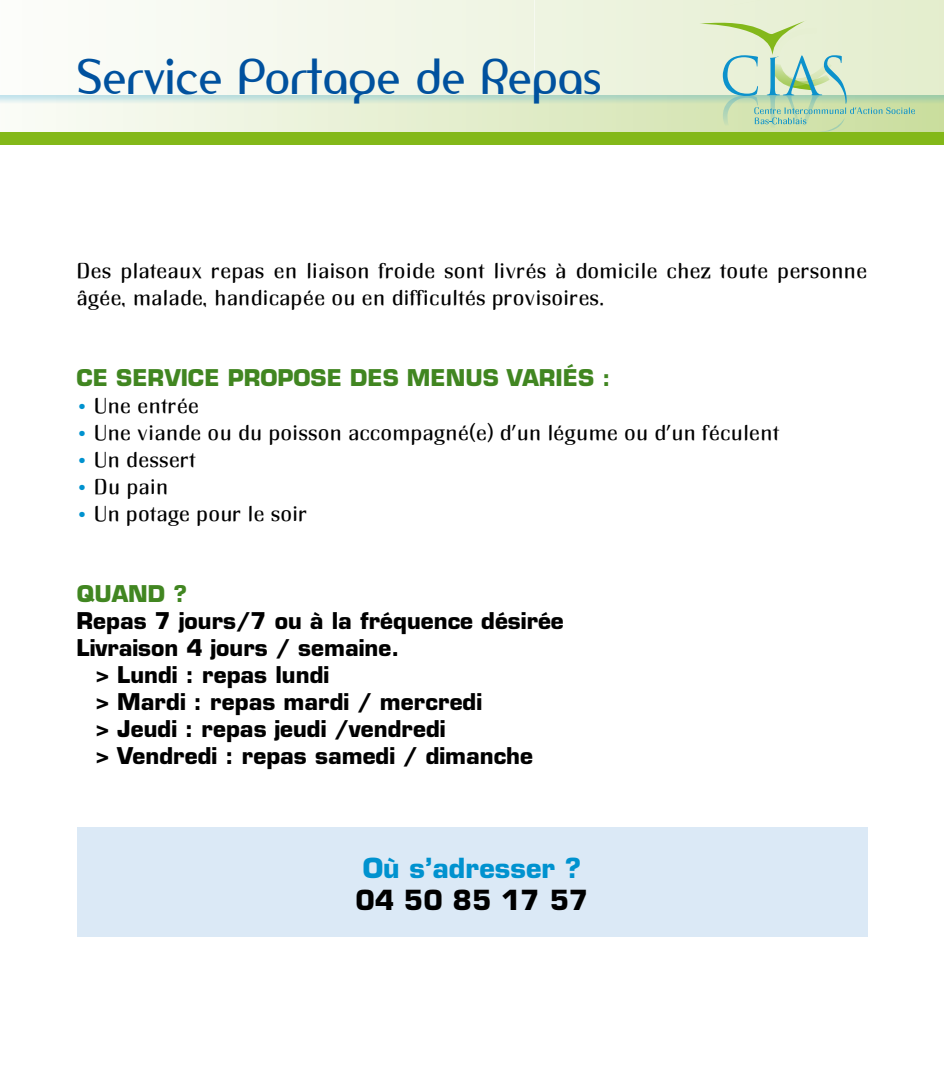
<style>
.page{position:relative;width:944px;height:1085px;background:#fff}
.page>*{position:absolute;margin:0;border:0;box-sizing:border-box;transform-origin:0 0}
.t1{font:47.25px "Amerika Sans";color:#00519e;scale:.91 1}
.t2{font:700 27px "Eurostile";color:#0092cf}
.t3{font:700 27px "Eurostile";color:#000}
.t4{font:22.5px/27px "R Mmidserif";color:#000}
.t5{font:700 22.5px "Eurostile";color:#000}
.t6{font:700 22.5px "Eurostile";color:#418621}
.s1{color:#0092cf}
</style>
<div class="page">
<svg style="left:35px;top:105px;width:664px;height:27px"></svg>
<div style="left:0;top:132px;width:944px;height:13px;background:#83b819"></div>
<svg style="left:534px;top:94px;width:165px;height:11px"></svg>
<div style="left:534px;top:0;width:410px;height:94px;background:#ecf3de"></div>
<svg style="left:0;top:94px;width:534px;height:11px"></svg>
<div style="left:0;top:0;width:534px;height:94px;background:linear-gradient(to right,#fcfdfb,#eff4e2)"></div>
<div style="left:0;top:0;width:389px;height:69px;background:#f7faf2"></div>
<div style="left:77px;top:826px;width:790px;height:110px;background:#dbe9f6"></div>
<svg style="left:699px;top:0;width:245px;height:132px"></svg>
<h1 class="t1" style="left:77px;top:47px;width:578px">Service Portage de Repas</h1>
<p class="t4" style="left:77px;top:257px;width:792px">Des plateaux repas en liaison froide sont livrés à domicile chez toute personne âgée, malade, handicapée ou en difficultés provisoires.</p>
<p class="t6" style="left:77px;top:363px;width:535px">Ce service propose des menus variés :</p>
<p class="t4" style="left:77px;top:392px;width:124px"><span class="s1">•</span> Une entrée</p>
<p class="t4" style="left:77px;top:419px;width:704px"><span class="s1">•</span> Une viande ou du poisson accompagné(e) d’un légume ou d’un féculent</p>
<p class="t4" style="left:77px;top:446px;width:121px"><span class="s1">•</span> Un dessert</p>
<p class="t4" style="left:77px;top:473px;width:93px"><span class="s1">•</span> Du pain</p>
<p class="t4" style="left:77px;top:500px;width:232px"><span class="s1">•</span> Un potage pour le soir</p>
<p class="t6" style="left:77px;top:579px;width:112px">Quand ?</p>
<p class="t5" style="left:77px;top:606px;width:489px">Repas 7 jours/7 ou à la fréquence désirée</p>
<p class="t5" style="left:77px;top:633px;width:324px">Livraison 4 jours / semaine.</p>
<p class="t5" style="left:96px;top:660px;width:235px">&gt; Lundi : repas lundi</p>
<p class="t5" style="left:96px;top:687px;width:388px">&gt; Mardi : repas mardi / mercredi</p>
<p class="t5" style="left:96px;top:714px;width:352px">&gt; Jeudi : repas jeudi /vendredi</p>
<p class="t5" style="left:96px;top:741px;width:439px">&gt; Vendredi : repas samedi / dimanche</p>
<p class="t2" style="left:363px;top:850px;width:220px">Où s’adresser ?</p>
<p class="t3" style="left:355px;top:883px;width:235px">04 50 85 17 57</p>
</div>
